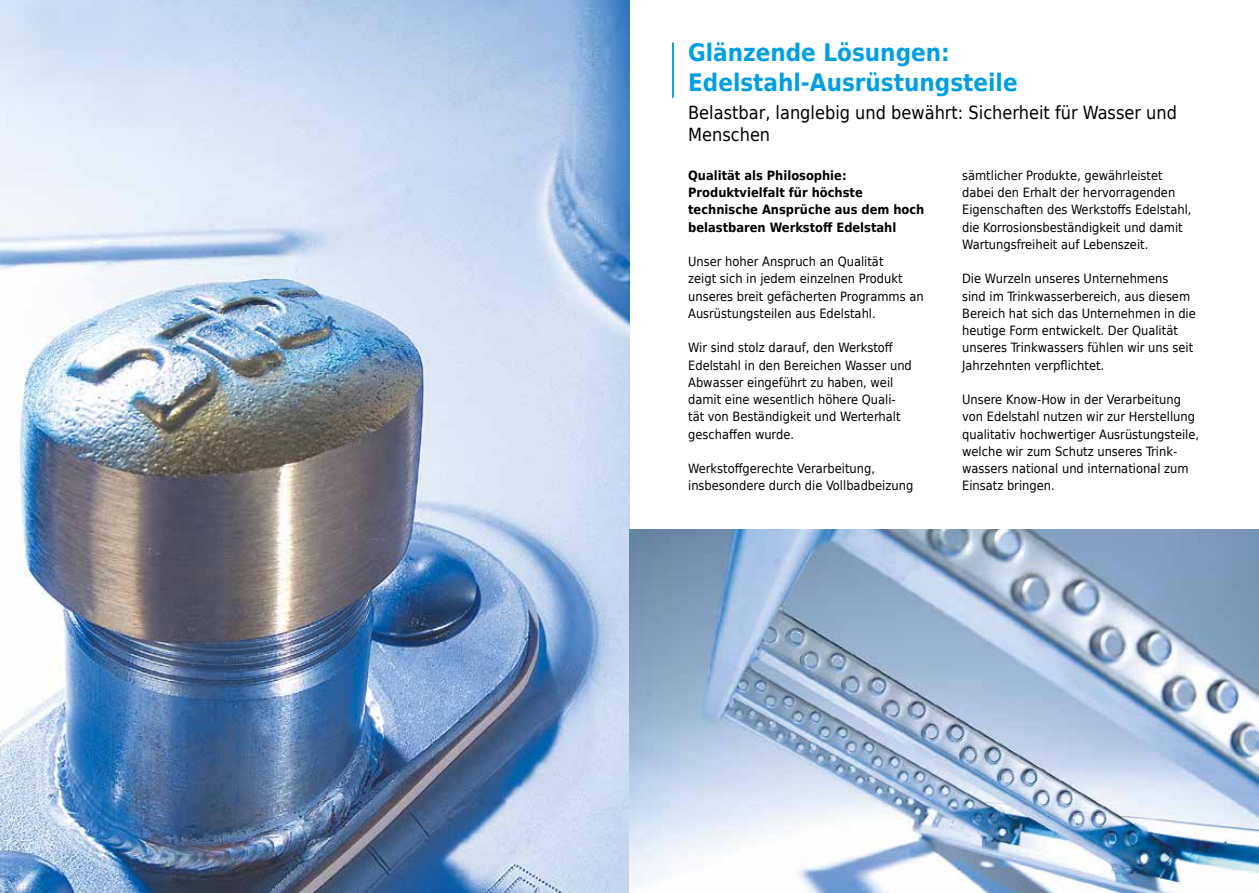
<style>
.page{position:relative;width:1259px;height:893px;background:#fff}
.page>*{position:absolute;margin:0;border:0;box-sizing:border-box;transform-origin:0 0}
.t1{font:700 24px/30px "Huber Tec";color:#009fe3}
.t2{font:18px/22.5px "Huber Tec";color:#000}
.t3{font:12.75px/17.2px "Huber Tec";color:#000}
.t4{font:700 12.75px/17.2px "Huber Tec";color:#000}
</style>
<div class="page">
<hr style="left:672px;top:43px;width:2px;height:55px;background:#009fe3">
<img style="left:0;top:0;width:629px;height:893px">
<img style="left:629px;top:529px;width:630px;height:364px">
<h1 class="t1" style="left:688px;top:36px;width:331px">Glänzende Lösungen:<br>Edelstahl-Ausrüstungsteile</h1>
<h2 class="t2" style="left:688px;top:100px;width:490px">Belastbar, langlebig und bewährt: Sicherheit für Wasser und<br>Menschen</h2>
<p class="t4" style="left:688px;top:166px;width:238px">Qualität als Philosophie:<br>Produktvielfalt für höchste technische Ansprüche aus dem hoch belastbaren Werkstoff Edelstahl</p>
<p class="t3" style="left:688px;top:252px;width:237px">Unser hoher Anspruch an Qualität<br>zeigt sich in jedem einzelnen Produkt unseres breit gefächerten Programms an Ausrüstungsteilen aus Edelstahl.</p>
<p class="t3" style="left:688px;top:338px;width:225px">Wir sind stolz darauf, den Werkstoff Edelstahl in den Bereichen Wasser und Abwasser eingeführt zu haben, weil damit eine wesentlich höhere Quali&shy;tät von Beständigkeit und Werterhalt geschaffen wurde.</p>
<p class="t3" style="left:688px;top:459px;width:227px">Werkstoffgerechte Verarbeitung, insbesondere durch die Vollbadbeizung</p>
<p class="t3" style="left:962px;top:166px;width:231px">sämtlicher Produkte, gewährleistet dabei den Erhalt der hervorragenden Eigenschaften des Werkstoffs Edelstahl, die Korrosionsbeständigkeit und damit Wartungsfreiheit auf Lebenszeit.</p>
<p class="t3" style="left:962px;top:269px;width:235px">Die Wurzeln unseres Unternehmens<br>sind im Trinkwasserbereich, aus diesem Bereich hat sich das Unternehmen in die heutige Form entwickelt. Der Qualität unseres Trinkwassers fühlen wir uns seit Jahrzehnten verpflichtet.</p>
<p class="t3" style="left:962px;top:390px;width:239px">Unsere Know-How in der Verarbeitung von Edelstahl nutzen wir zur Herstellung qualitativ hochwertiger Ausrüstungsteile, welche wir zum Schutz unseres Trink&shy;wassers national und international zum Einsatz bringen.</p>
</div>
